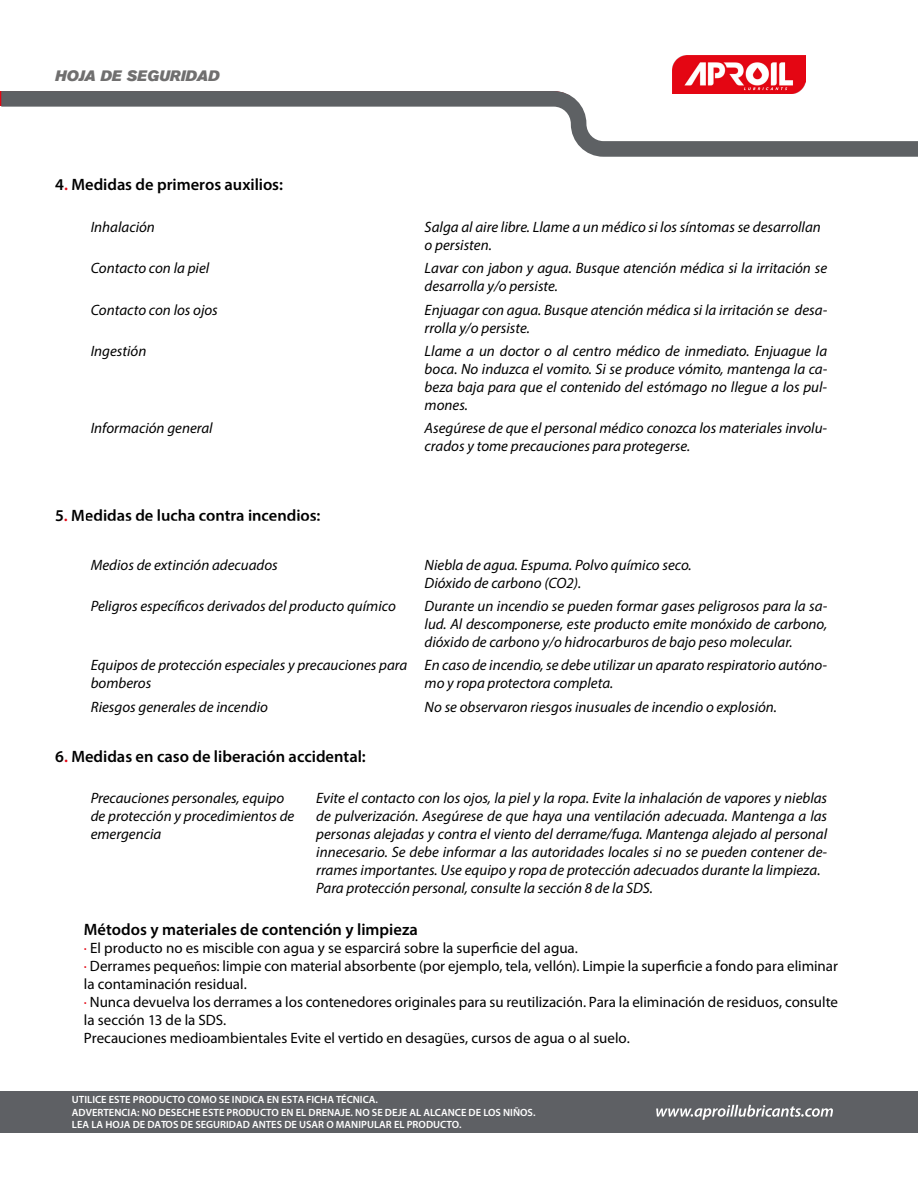
<style>
.page{position:relative;width:918px;height:1188px;background:#fff}
.page>*{position:absolute;margin:0;border:0;box-sizing:border-box;transform-origin:0 0}
.t1{font:600 16.5px "Myriad Pro";color:#000}
.t2{font:italic 15px/18px "Myriad Pro";color:#000}
.t3{font:15px/18px "Myriad Pro";color:#000}
.t4{font:italic 15px "Akzidenz Grotesk BQ Super";color:#706f6f}
.t5{font:600 10.5px/12.6px "Myriad Pro";color:#fff}
.s1{color:#e30613}
</style>
<div class="page">
<img style="left:672px;top:56px;width:133px;height:27px">
<hr style="left:917px;top:1091px;width:1px;height:42px;background:#e30812">
<div style="left:0;top:1091px;width:917px;height:42px;background:#5e6064"></div>
<svg style="left:656px;top:1105px;width:177px;height:15px"></svg>
<svg style="left:0;top:83px;width:918px;height:74px"></svg>
<p class="t4" style="left:55px;top:67px;width:166px">HOJA DE SEGURIDAD</p>
<p class="t1" style="left:55px;top:174px;width:229px">4<span class="s1">.</span> Medidas de primeros auxilios:</p>
<p class="t2" style="left:91px;top:218px;width:66px">Inhalación</p>
<p class="t2" style="left:425px;top:218px;width:398px">Salga al aire libre. Llame a un médico si los síntomas se desarrollan o persisten.</p>
<p class="t2" style="left:91px;top:259px;width:120px">Contacto con la piel</p>
<p class="t2" style="left:425px;top:259px;width:404px">Lavar con jabon y agua. Busque atención médica si la irritación se desarrolla y/o persiste.</p>
<p class="t2" style="left:91px;top:300px;width:129px">Contacto con los ojos</p>
<p class="t2" style="left:425px;top:300px;width:404px">Enjuagar con agua. Busque atención médica si la irritación se desa&shy;rrolla y/o persiste.</p>
<p class="t2" style="left:91px;top:342px;width:57px">Ingestión</p>
<p class="t2" style="left:425px;top:342px;width:404px;text-align:justify">Llame a un doctor o al centro médico de inmediato. Enjuague la boca. No induzca el vomito. Si se produce vómito, mantenga la ca&shy;beza baja para que el contenido del estómago no llegue a los pul&shy;mones.</p>
<p class="t2" style="left:91px;top:419px;width:123px">Información general</p>
<p class="t2" style="left:425px;top:419px;width:404px">Asegúrese de que el personal médico conozca los materiales involu&shy;crados y tome precauciones para protegerse.</p>
<p class="t1" style="left:55px;top:505px;width:267px">5<span class="s1">.</span> Medidas de lucha contra incendios:</p>
<p class="t2" style="left:91px;top:555px;width:189px">Medios de extinción adecuados</p>
<p class="t2" style="left:425px;top:555px;width:269px">Niebla de agua. Espuma. Polvo químico seco.<br>Dióxido de carbono (CO2).</p>
<p class="t2" style="left:91px;top:597px;width:307px">Peligros específicos derivados del producto químico</p>
<p class="t2" style="left:425px;top:597px;width:404px;text-align:justify">Durante un incendio se pueden formar gases peligrosos para la sa&shy;lud. Al descomponerse, este producto emite monóxido de carbono, dióxido de carbono y/o hidrocarburos de bajo peso molecular.</p>
<p class="t2" style="left:91px;top:656px;width:318px">Equipos de protección especiales y precauciones para bomberos</p>
<p class="t2" style="left:425px;top:656px;width:404px">En caso de incendio, se debe utilizar un aparato respiratorio autóno&shy;mo y ropa protectora completa.</p>
<p class="t2" style="left:91px;top:697px;width:179px">Riesgos generales de incendio</p>
<p class="t2" style="left:425px;top:697px;width:354px">No se observaron riesgos inusuales de incendio o explosión.</p>
<p class="t1" style="left:55px;top:746px;width:312px">6<span class="s1">.</span> Medidas en caso de liberación accidental:</p>
<p class="t2" style="left:91px;top:788px;width:205px">Precauciones personales, equipo de protección y procedimientos de emergencia</p>
<p class="t2" style="left:316px;top:788px;width:513px">Evite el contacto con los ojos, la piel y la ropa. Evite la inhalación de vapores y nieblas de pulverización. Asegúrese de que haya una ventilación adecuada. Mantenga a las personas alejadas y contra el viento del derrame/fuga. Mantenga alejado al personal innecesario. Se debe informar a las autoridades locales si no se pueden contener de&shy;rrames importantes. Use equipo y ropa de protección adecuados durante la limpieza.<br>Para protección personal, consulte la sección 8 de la SDS.</p>
<p class="t1" style="left:84px;top:919px;width:335px">Métodos y materiales de contención y limpieza</p>
<p class="t3" style="left:84px;top:939px;width:756px"><span class="s1">·</span> El producto no es miscible con agua y se esparcirá sobre la superficie del agua.<br><span class="s1">·</span> Derrames pequeños: limpie con material absorbente (por ejemplo, tela, vellón). Limpie la superficie a fondo para eliminar la contaminación residual.<br><span class="s1">·</span> Nunca devuelva los derrames a los contenedores originales para su reutilización. Para la eliminación de residuos, consulte la sección 13 de la SDS.<br>Precauciones medioambientales Evite el vertido en desagües, cursos de agua o al suelo.</p>
<p class="t5" style="left:72px;top:1094px;width:465px">UTILICE ESTE PRODUCTO COMO SE INDICA EN ESTA FICHA TÉCNICA.<br>ADVERTENCIA: NO DESECHE ESTE PRODUCTO EN EL DRENAJE. NO SE DEJE AL ALCANCE DE LOS NIÑOS.<br>LEA LA HOJA DE DATOS DE SEGURIDAD ANTES DE USAR O MANIPULAR EL PRODUCTO.</p>
</div>
